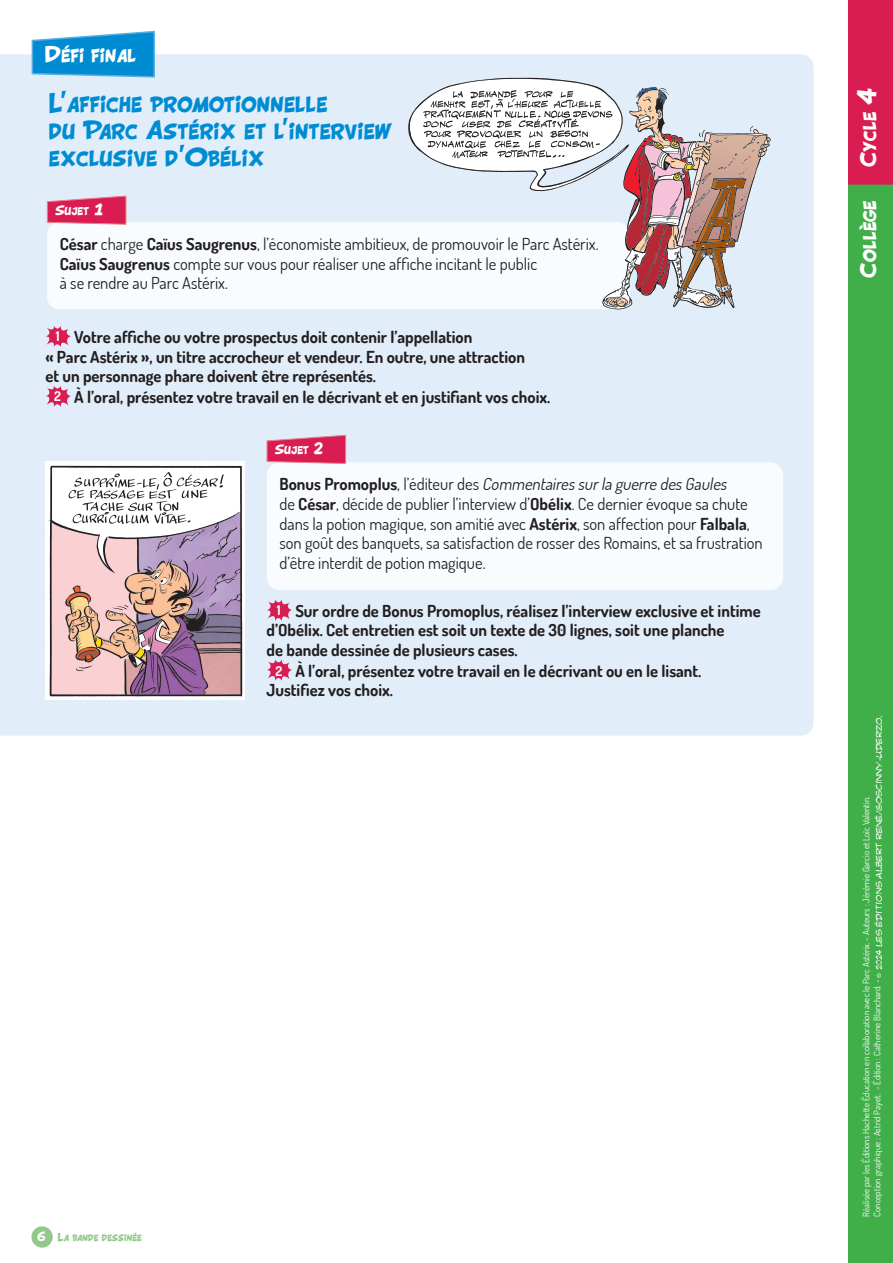
<style>
.page{position:relative;width:893px;height:1263px;background:#fff}
.page>*{position:absolute;margin:0;border:0;box-sizing:border-box;transform-origin:0 0}
.t1{font:28.5px/27px "Uderzo Ti TR";color:#008cd3}
.t2{font:24px "Uderzo Ti TR";color:#fff}
.t3{font:700 16.5px/19.8px "Dosis";color:#231f20}
.t4{font:16.5px/19.8px "Dosis";color:#231f20}
.t5{font:15px "Uderzo Ti TR";color:#fff}
.t6{font:700 13.5px "Dosis";color:#fff}
.t7{font:12px "Uderzo Ti TR";color:#92c889}
.t8{font:9px/10.8px "Dosis";color:#fff}
.s1{font-weight:700}
.s2{font-style:italic}
.s3{color:#fff}
</style>
<div class="page">
<div style="left:848px;top:0;width:45px;height:1263px;background:#40ae49"></div>
<div style="left:848px;top:0;width:45px;height:185px;background:#d91c52"></div>
<div style="left:0;top:54px;width:814px;height:682px;background:#e1eef9"></div>
<svg style="left:31px;top:30px;width:125px;height:48px;background:#2fa0db"></svg>
<div style="left:47px;top:222px;width:583px;height:87px;background:#f9fcfe;border-radius:13px"></div>
<svg style="left:46px;top:195px;width:81px;height:30px;background:#dc4872"></svg>
<svg style="left:45px;top:326px;width:26px;height:21px"></svg>
<svg style="left:45px;top:386px;width:26px;height:21px"></svg>
<div style="left:267px;top:462px;width:516px;height:128px;background:#f9fcfe;border-radius:13px"></div>
<svg style="left:266px;top:434px;width:81px;height:30px;background:#dc4872"></svg>
<svg style="left:267px;top:600px;width:25px;height:21px"></svg>
<svg style="left:267px;top:659px;width:25px;height:22px"></svg>
<img style="left:45px;top:461px;width:200px;height:239px">
<svg style="left:408px;top:78px;width:363px;height:231px"></svg>
<div style="left:31px;top:1226px;width:22px;height:21px;background:#92c889;border-radius:50%"></div>
<h2 class="t2" style="left:45px;top:42px;width:93px">Défi final</h2>
<h1 class="t1" style="left:49px;top:89px;width:344px">L’affiche promotionnelle<br>du Parc Astérix et l’interview exclusive d’Obélix</h1>
<p class="t5" style="left:55px;top:202px;width:50px">Sujet 1</p>
<p class="t4" style="left:60px;top:233px;width:540px"><span class="s1">César</span> charge <span class="s1">Caïus Saugrenus</span>, l’économiste ambitieux, de promouvoir le Parc Astérix.<br><span class="s1">Caïus Saugrenus</span> compte sur vous pour réaliser une affiche incitant le public<br>à se rendre au Parc Astérix.</p>
<p class="t3" style="left:45px;top:326px;width:481px;text-indent:29px">Votre affiche ou votre prospectus doit contenir l’appellation<br>« Parc Astérix », un titre accrocheur et vendeur. En outre, une attraction et un personnage phare doivent être représentés.</p>
<p class="t3" style="left:74px;top:386px;width:478px">À l’oral, présentez votre travail en le décrivant et en justifiant vos choix.</p>
<p class="t6" style="left:56px;top:327px;width:5px">1</p>
<p class="t6" style="left:54px;top:387px;width:8px">2</p>
<p class="t5" style="left:275px;top:441px;width:50px">Sujet 2</p>
<p class="t4" style="left:279px;top:474px;width:485px"><span class="s1">Bo n u s Pro m o p l u s</span>, l ’é d i te u r d e s <span class="s2">Commentairessurla guerre desGaules<br></span>de <span class="s1">César</span>, décide de publier l’interview d’<span class="s1">Obélix</span>. Ce dernier évoque sa chute dans la potion magique, son amitié avec <span class="s1">Astérix</span>, son affection pour <span class="s1">Falbala</span>, son goût des banquets, sa satisfaction de rosser des Romains, et sa frustration d’être interdit de potion magique.</p>
<p class="t3" style="left:295px;top:600px;width:467px">Sur ordre de Bonus Promoplus, réalisez l’interview exclusive et intime</p>
<p class="t3" style="left:267px;top:620px;width:459px">d’Obélix. Cet entretien est soit un texte de 30 lignes, soit une planche</p>
<p class="t3" style="left:267px;top:640px;width:253px">de bande dessinée de plusieurs cases.</p>
<p class="t3" style="left:295px;top:660px;width:408px">À l’oral, présentez votre travail en le décrivant ou en le lisant.</p>
<p class="t3" style="left:267px;top:680px;width:128px">Justifiez vos choix.</p>
<p class="t6" style="left:277px;top:601px;width:5px">1</p>
<p class="t6" style="left:275px;top:662px;width:8px">2</p>
<p class="t7" style="left:37px;top:1230px;width:106px"><span class="s3">6</span> La bande dessinée</p>
<h2 class="t2" style="left:856px;top:167px;width:80px;rotate:-90deg">Cycle 4</h2>
<h2 class="t2" style="left:856px;top:278px;width:79px;rotate:-90deg">Collège</h2>
<p class="t8" style="left:861px;top:1217px;width:502px;rotate:-90deg">Réalisée par les Éditions Hachette Éducation en collaboration avec le Parc Astérix. - Auteurs : Jérémie Garcio et Loïc Valentin.<br>Conception graphique : Astrid Payet. - Édition : Catherine Blanchard. - <sub>©</sub> <sub>2024</sub> <sub>LES</sub> <sub>ÉDITIONS</sub> <sub>ALBERT</sub> <sub>RENÉ/GOSCINNY-UDERZO.</sub></p>
</div>
